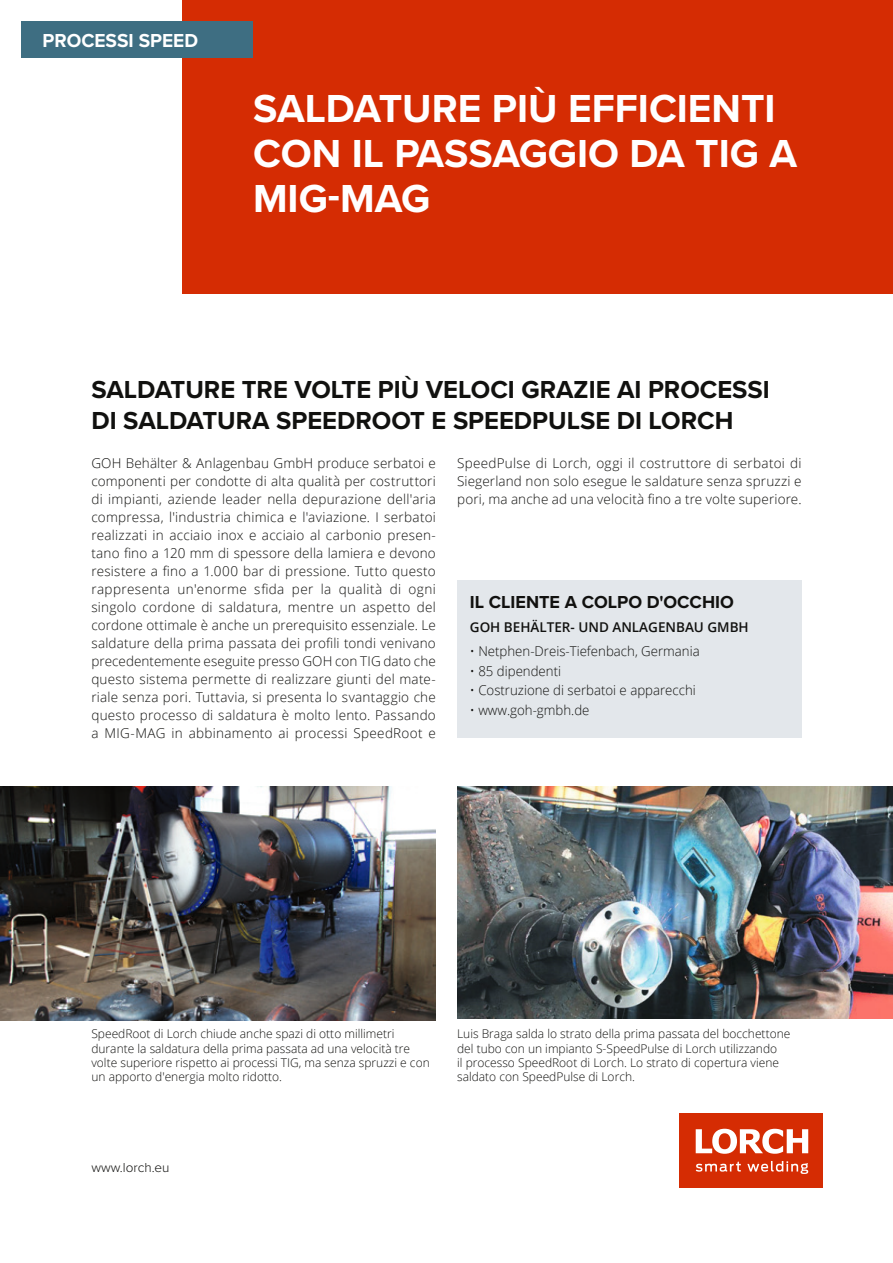
<style>
.page{position:relative;width:893px;height:1263px;background:#fff}
.page>*{position:absolute;margin:0;border:0;box-sizing:border-box;transform-origin:0 0}
.Rotes_Feld{font:700 40.5px/45px "Proxima Nova";color:#fff}
.Head{font:700 25.5px/30.6px "Proxima Nova";color:#11110f}
.Produkthinweis{font:700 19.5px "Proxima Nova";color:#fff}
.Grau_Head{font:700 18px "Proxima Nova";color:#11110f}
.Fließtext_Block{font:300 13.5px/18px "Open Sans";letter-spacing:.005em;color:#11110f;text-align:justify}
.Grau_Head-2{font:600 13.5px "Open Sans";color:#11110f}
.Fließtext_10P{font:300 13.5px "Proxima Nova";color:#11110f}
.Bildunterschrift{font:300 12px/14.4px "Open Sans";color:#11110f}
</style>
<div class="page">
<div style="left:680px;top:1113px;width:143px;height:74px;background:#d52c03"></div>
<svg style="left:696px;top:1129px;width:112px;height:25px"></svg>
<svg style="left:696px;top:1161px;width:112px;height:13px"></svg>
<img style="left:457px;top:787px;width:436px;height:231px">
<img style="left:0;top:787px;width:436px;height:233px">
<div style="left:183px;top:0;width:710px;height:293px;background:#d52c03"></div>
<div style="left:457px;top:580px;width:344px;height:158px;background:#e3e7eb"></div>
<div style="left:21px;top:21px;width:232px;height:36px;background:#3e6e82"></div>
<p class="Produkthinweis" style="left:43px;top:26px;width:157px">PROCESSI SPEED</p>
<p class="Rotes_Feld" style="left:253px;top:85px;width:546px">SALDATURE PIÙ EFFICIENTI<br>CON IL PASSAGGIO DA TIG A<br>MIG-MAG</p>
<p class="Head" style="left:91px;top:374px;width:680px">SALDATURE TRE VOLTE PIÙ VELOCI GRAZIE AI PROCESSI<br>DI SALDATURA SPEEDROOT E SPEEDPULSE DI LORCH</p>
<p class="Fließtext_Block" style="left:91px;top:454px;width:346px">GOH Behälter &amp; Anlagenbau GmbH produce serbatoi e componenti per condotte di alta qualità per costruttori di impianti, aziende leader nella depurazione dell'aria compressa, l'industria chimica e l'aviazione. I serbatoi realizzati in acciaio inox e acciaio al carbonio presen&shy;tano fino a 120 mm di spessore della lamiera e devono resistere a fino a 1.000 bar di pressione. Tutto questo rappresenta un'enorme sfida per la qualità di ogni singolo cordone di saldatura, mentre un aspetto del cordone ottimale è anche un prerequisito essenziale. Le saldature della prima passata dei profili tondi venivano precedentemente eseguite presso GOH con TIG dato che questo sistema permette di realizzare giunti del mate&shy;riale senza pori. Tuttavia, si presenta lo svantaggio che questo processo di saldatura è molto lento. Passando a MIG-MAG in abbinamento ai processi SpeedRoot e</p>
<p class="Fließtext_Block" style="left:457px;top:454px;width:346px">SpeedPulse di Lorch, oggi il costruttore di serbatoi di Siegerland non solo esegue le saldature senza spruzzi e pori, ma anche ad una velocità fino a tre volte superiore.</p>
<p class="Grau_Head" style="left:470px;top:588px;width:265px">IL CLIENTE A COLPO D'OCCHIO</p>
<p class="Grau_Head-2" style="left:470px;top:618px;width:280px">GOH BEHÄLTER- UND ANLAGENBAU GMBH</p>
<p class="Fließtext_Block" style="left:470px;top:642px;width:231px">• Netphen-Dreis-Tiefenbach, Germania</p>
<p class="Fließtext_Block" style="left:470px;top:661px;width:93px">• 85 dipendenti</p>
<p class="Fließtext_Block" style="left:470px;top:681px;width:227px">• Costruzione di serbatoi e apparecchi</p>
<p class="Fließtext_Block" style="left:470px;top:700px;width:121px">• www.goh-gmbh.de</p>
<p class="Bildunterschrift" style="left:91px;top:1026px;width:340px">SpeedRoot di Lorch chiude anche spazi di otto millimetri durante la saldatura della prima passata ad una velocità tre volte superiore rispetto ai processi TIG, ma senza spruzzi e con un apporto d'energia molto ridotto.</p>
<p class="Bildunterschrift" style="left:457px;top:1026px;width:335px">Luis Braga salda lo strato della prima passata del bocchettone del tubo con un impianto S-SpeedPulse di Lorch utilizzando<br>il processo SpeedRoot di Lorch. Lo strato di copertura viene saldato con SpeedPulse di Lorch.</p>
<p class="Fließtext_10P" style="left:91px;top:1157px;width:80px">www.lorch.eu</p>
</div>
